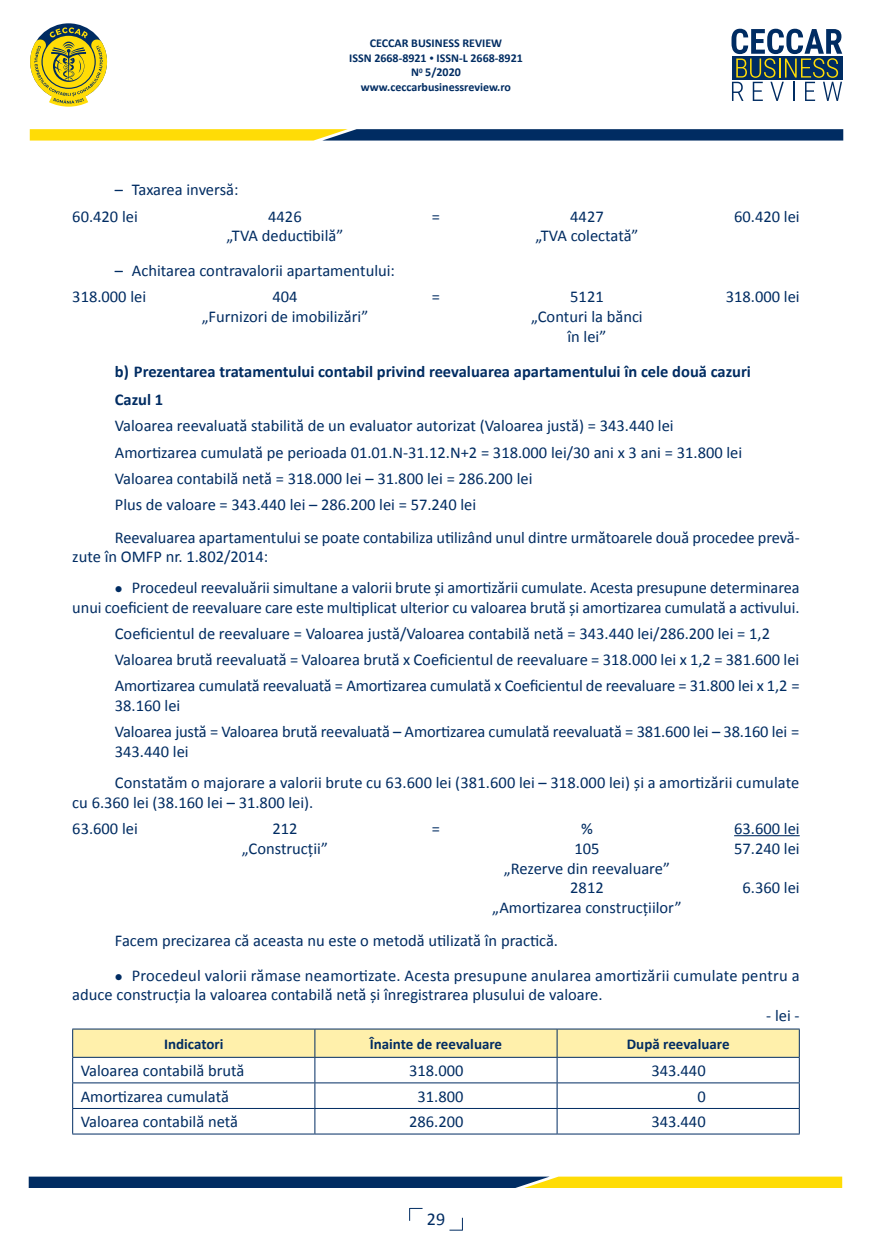
<style>
.page{position:relative;width:872px;height:1255px;background:#fff}
.page>*{position:absolute;margin:0;border:0;box-sizing:border-box;transform-origin:0 0}
.t1{font:18px "Calibri";color:#002c62}
.t2{font:16.5px/26.2px "Calibri";color:#002c62}
.t3{font:700 16.5px/28.3px "Calibri";color:#002c62}
.t4{font:700 15px "Calibri";color:#002c62}
.t5{font:700 12px/14.4px "Calibri";color:#002c62;text-align:center}
.s1{font-size:9px}
</style>
<div class="page">
<svg style="left:449px;top:1217px;width:14px;height:13px"></svg>
<svg style="left:731px;top:29px;width:111px;height:72px"></svg>
<svg style="left:30px;top:129px;width:813px;height:11px;background:#637144"></svg>
<svg style="left:30px;top:27px;width:77px;height:80px"></svg>
<svg style="left:29px;top:1176px;width:813px;height:11px;background:#69774c"></svg>
<svg style="left:409px;top:1207px;width:13px;height:13px"></svg>
<hr style="left:734px;top:835px;width:65px;height:1px;background:#002c62">
<hr style="left:72px;top:1028px;width:243px;height:1px;background:#002c62">
<hr style="left:315px;top:1028px;width:242px;height:1px;background:#002c62">
<hr style="left:557px;top:1028px;width:242px;height:1px;background:#002c62">
<svg style="left:72px;top:1029px;width:728px;height:104px"></svg>
<hr style="left:72px;top:1133px;width:243px;height:1px;background:#002c62">
<hr style="left:315px;top:1133px;width:242px;height:1px;background:#002c62">
<hr style="left:557px;top:1133px;width:242px;height:1px;background:#002c62">
<p class="t5" style="left:349px;top:36px;width:175px">CECCAR BUSINESS REVIEW<br>ISSN 2668-8921 <span class="s1">•</span> ISSN-L 2668-8921<br>N<sup>0</sup> 5/2020 www.ceccarbusinessreview.ro</p>
<p class="t2" style="left:72px;top:176px;width:168px;text-indent:43px">– Taxarea inversă:<br>60.420 lei</p>
<p class="t2" style="left:268px;top:202px;width:35px">4426</p>
<p class="t2" style="left:432px;top:202px;width:10px">=</p>
<p class="t2" style="left:570px;top:202px;width:35px">4427</p>
<p class="t2" style="left:734px;top:202px;width:67px">60.420 lei</p>
<p class="t2" style="left:227px;top:222px;width:118px">„TVA deductibilă”</p>
<p class="t2" style="left:535px;top:222px;width:104px">„TVA colectată”</p>
<p class="t2" style="left:72px;top:257px;width:324px;text-indent:43px">– Achitarea contravalorii apartamentului:<br>318.000 lei</p>
<p class="t2" style="left:272px;top:283px;width:27px">404</p>
<p class="t2" style="left:432px;top:283px;width:10px">=</p>
<p class="t2" style="left:570px;top:283px;width:35px">5121</p>
<p class="t2" style="left:726px;top:283px;width:75px">318.000 lei</p>
<p class="t2" style="left:202px;top:303px;width:168px">„Furnizori de imobilizări”</p>
<p class="t2" style="left:531px;top:306px;width:113px;line-height:19.8px;text-align:center">„Conturi la bănci în lei”</p>
<p class="t3" style="left:115px;top:356px;width:637px">b) Prezentarea tratamentului contabil privind reevaluarea apartamentului în cele două cazuri<br>Cazul 1</p>
<p class="t2" style="left:115px;top:412px;width:629px">Valoarea reevaluată stabilită de un evaluator autorizat (Valoarea justă) = 343.440 lei Amortizarea cumulată pe perioada 01.01.N-31.12.N+2 = 318.000 lei/30 ani x 3 ani = 31.800 lei Valoarea contabilă netă = 318.000 lei – 31.800 lei = 286.200 lei<br>Plus de valoare = 343.440 lei – 286.200 lei = 57.240 lei</p>
<p class="t2" style="left:72px;top:526px;width:727px;line-height:19.8px;text-indent:43px">Reevaluarea apartamentului se poate contabiliza utilizând unul dintre următoarele două procedee prevă&shy;zute în OMFP nr. 1.802/2014:</p>
<p class="t2" style="left:72px;top:576px;width:729px;line-height:19.8px;text-align:right">● Procedeul reevaluării simultane a valorii brute și amortizării cumulate. Acesta presupune determinarea<br>unui coeficient de reevaluare care este multiplicat ulterior cu valoarea brută și amortizarea cumulată a activului.</p>
<p class="t2" style="left:115px;top:619px;width:686px">Coeficientul de reevaluare = Valoarea justă/Valoarea contabilă netă = 343.440 lei/286.200 lei = 1,2<br>Valoarea brută reevaluată = Valoarea brută x Coeficientul de reevaluare = 318.000 lei x 1,2 = 381.600 lei<br>Amortizarea cumulată reevaluată = Amortizarea cumulată x Coeficientul de reevaluare = 31.800 lei x 1,2 =</p>
<p class="t2" style="left:115px;top:691px;width:686px">38.160 lei<br>Valoarea justă = Valoarea brută reevaluată – Amortizarea cumulată reevaluată = 381.600 lei – 38.160 lei =</p>
<p class="t2" style="left:115px;top:735px;width:686px;line-height:30.5px">343.440 lei<br>Constatăm o majorare a valorii brute cu 63.600 lei (381.600 lei – 318.000 lei) și a amortizării cumulate</p>
<p class="t2" style="left:72px;top:788px;width:243px">cu 6.360 lei (38.160 lei – 31.800 lei).<br>63.600 lei</p>
<p class="t2" style="left:272px;top:814px;width:27px">212</p>
<p class="t2" style="left:432px;top:814px;width:10px">=</p>
<p class="t2" style="left:581px;top:814px;width:13px">%</p>
<p class="t2" style="left:734px;top:814px;width:67px">63.600 lei</p>
<p class="t2" style="left:242px;top:834px;width:88px">„Construcții”</p>
<p class="t2" style="left:574px;top:834px;width:27px">105</p>
<p class="t2" style="left:734px;top:834px;width:67px">57.240 lei</p>
<p class="t2" style="left:504px;top:857px;width:167px;line-height:19.8px;text-align:center">„Rezerve din reevaluare”<br>2812</p>
<p class="t2" style="left:742px;top:874px;width:59px">6.360 lei</p>
<p class="t2" style="left:115px;top:890px;width:568px;line-height:32.5px;text-indent:377px">„Amortizarea construcțiilor”<br>Facem precizarea că aceasta nu este o metodă utilizată în practică.</p>
<p class="t2" style="left:72px;top:964px;width:729px;line-height:19.8px;text-indent:43px">● Procedeul valorii rămase neamortizate. Acesta presupune anularea amortizării cumulate pentru a aduce construcția la valoarea contabilă netă și înregistrarea plusului de valoare.</p>
<p class="t2" style="left:766px;top:1001px;width:34px">- lei -</p>
<p class="t4" style="left:164px;top:1034px;width:61px">Indicatori</p>
<p class="t4" style="left:370px;top:1034px;width:134px">Înainte de reevaluare</p>
<p class="t4" style="left:627px;top:1034px;width:104px">După reevaluare</p>
<p class="t2" style="left:81px;top:1056px;width:165px">Valoarea contabilă brută</p>
<p class="t2" style="left:409px;top:1056px;width:56px">318.000</p>
<p class="t2" style="left:651px;top:1056px;width:56px">343.440</p>
<p class="t2" style="left:81px;top:1082px;width:150px">Amortizarea cumulată</p>
<p class="t2" style="left:417px;top:1082px;width:47px">31.800</p>
<p class="t2" style="left:697px;top:1082px;width:10px">0</p>
<p class="t2" style="left:81px;top:1107px;width:159px">Valoarea contabilă netă</p>
<p class="t2" style="left:409px;top:1107px;width:56px">286.200</p>
<p class="t2" style="left:651px;top:1107px;width:56px">343.440</p>
<p class="t1" style="left:427px;top:1208px;width:20px">29</p>
</div>
